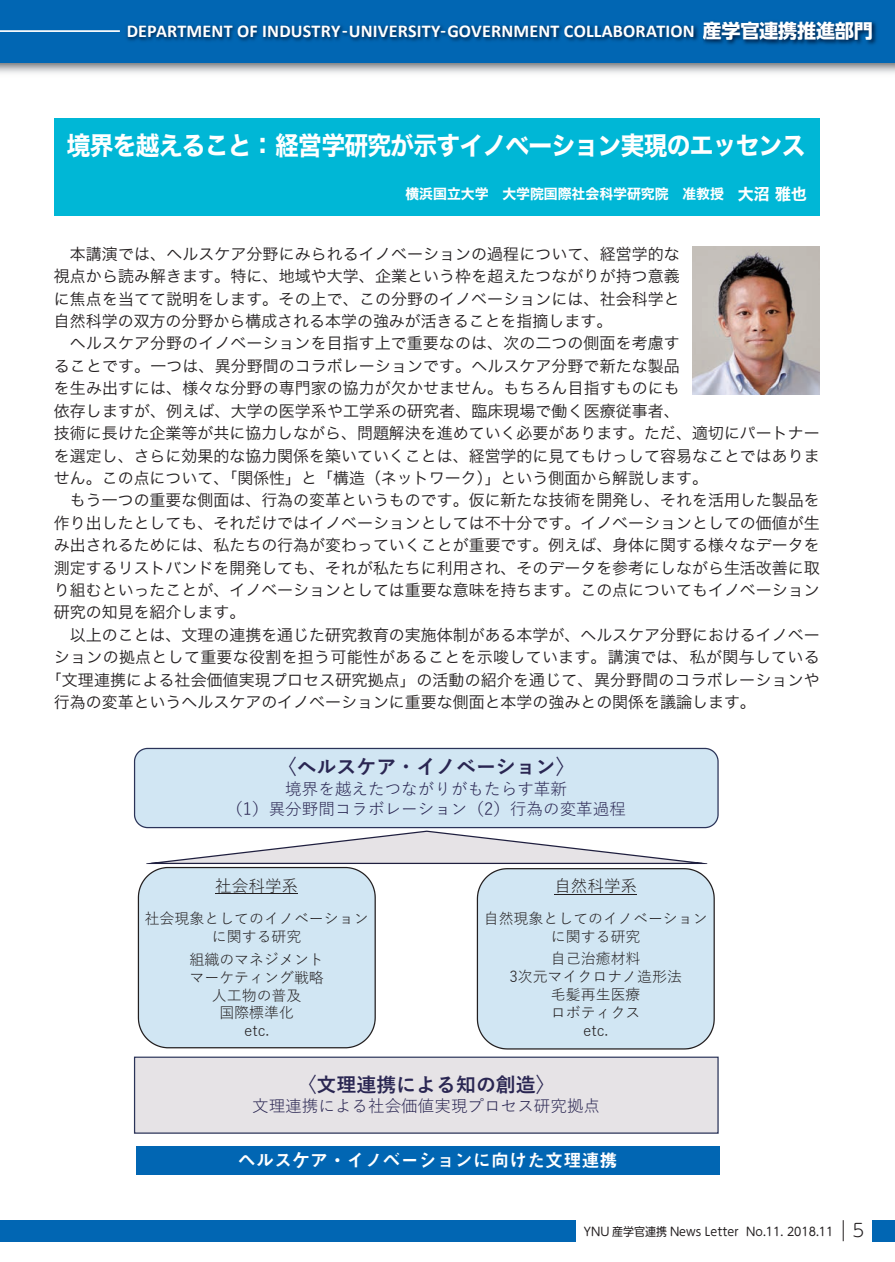
<style>
.page{position:relative;width:895px;height:1262px;background:#fff}
.page>*{position:absolute;margin:0;border:0;box-sizing:border-box;transform-origin:0 0}
.t1{font:25.5px "Hiragino Kaku W7 90 msp RKSJ H";letter-spacing:-.03em;color:#fff;scale:.93 1}
.t2{font:700 19.95px "Yu Gothic";color:#2a2652}
.t3{font:700 18px "Calibri";letter-spacing:.01em;color:#fff}
.t4{font:18px "Midashi Go Pr 6 MB31";color:#fff}
.t5{font:16.5px/20px "Yu Gothic";color:#2a2652;text-align:center}
.t6{font:16.5px "Yu Gothic";color:#231f20}
.t7{font:15.9px "Hira Kaku Std W3";color:#231f20}
.t8{font:15.9px "Hira Kaku Std W3";letter-spacing:.02em;color:#231f20}
.t9{font:14.85px/17.9px "Yu Gothic";color:#231f20;text-align:center}
.t10{font:13.8px "Hiragino Kaku W7 90 msp RKSJ H";color:#fff}
.t11{font:11.7px "UD Shin M Go Pro";color:#231f20;scale:.94 1}
.s1{font-family:"UD Shin Go Pro";font-size:19.05px}
.s2{font-size:15.9px}
.s3{font-weight:300;font-size:18px}
</style>
<div class="page">
<div style="left:872px;top:1220px;width:22px;height:21px;background:#0166b3"></div>
<div style="left:0;top:1220px;width:575px;height:21px;background:#0166b3"></div>
<svg style="left:842px;top:1220px;width:1px;height:21px"></svg>
<div style="left:0;top:0;width:894px;height:63px;background:#0166b3"></div>
<hr style="left:0;top:30px;width:120px;height:2px;background:#fff">
<img style="left:703px;top:21px;width:174px;height:24px">
<img style="left:703px;top:22px;width:168px;height:18px">
<img style="left:126px;top:25px;width:572px;height:17px">
<div style="left:54px;top:118px;width:765px;height:98px;background:#00b7d6"></div>
<img style="left:692px;top:246px;width:127px;height:148px">
<div style="left:134px;top:1056px;width:584px;height:77px;background:#e6e3e6"></div>
<div style="left:134px;top:747px;width:584px;height:81px;background:#d1e6f3"></div>
<svg style="left:138px;top:830px;width:576px;height:219px"></svg>
<div style="left:136px;top:1146px;width:583px;height:28px;background:#0166b3"></div>
<p class="t3" style="left:127px;top:18px;width:747px">DEPARTMENT OF INDUSTRY-UNIVERSITY-GOVERNMENT COLLABORATION <span class="s1">産学官連携推進部門</span></p>
<h1 class="t1" style="left:67px;top:132px;width:796px">境界を越えること： 経営学研究が示すイノベーション実現のエッセンス</h1>
<p class="t10" style="left:405px;top:187px;width:403px">横浜国立大学　大学院国際社会科学研究院　准教授　<span class="s2">大沼 雅也</span></p>
<p class="t7" style="left:54px;top:242px;width:627px">　本講演では、ヘルスケア分野にみられるイノベーションの過程について、経営学的な</p>
<p class="t7" style="left:54px;top:264px;width:627px">視点から読み解きます。特に、地域や大学、企業という枠を超えたつながりが持つ意義</p>
<p class="t7" style="left:54px;top:287px;width:627px">に焦点を当てて説明をします。その上で、この分野のイノベーションには、社会科学と</p>
<p class="t7" style="left:54px;top:309px;width:560px">自然科学の双方の分野から構成される本学の強みが活きることを指摘します。</p>
<p class="t7" style="left:54px;top:331px;width:627px">　ヘルスケア分野のイノベーションを目指す上で重要なのは、次の二つの側面を考慮す</p>
<p class="t7" style="left:54px;top:354px;width:627px">ることです。一つは、異分野間のコラボレーションです。ヘルスケア分野で新たな製品</p>
<p class="t7" style="left:54px;top:376px;width:627px">を生み出すには、様々な分野の専門家の協力が欠かせません。もちろん目指すものにも</p>
<p class="t7" style="left:54px;top:399px;width:627px">依存しますが、例えば、大学の医学系や工学系の研究者、臨床現場で働く医療従事者、</p>
<p class="t7" style="left:54px;top:421px;width:767px">技術に長けた企業等が共に協力しながら、問題解決を進めていく必要があります。ただ、適切にパートナー</p>
<p class="t7" style="left:54px;top:443px;width:767px">を選定し、さらに効果的な協力関係を築いていくことは、経営学的に見てもけっして容易なことではありま</p>
<p class="t7" style="left:54px;top:466px;width:655px">せん。この点について、「関係性」と「構造（ネットワーク）」という側面から解説します。</p>
<p class="t7" style="left:54px;top:488px;width:767px">　もう一つの重要な側面は、行為の変革というものです。仮に新たな技術を開発し、それを活用した製品を</p>
<p class="t7" style="left:54px;top:511px;width:767px">作り出したとしても、それだけではイノベーションとしては不十分です。イノベーションとしての価値が生</p>
<p class="t7" style="left:54px;top:533px;width:767px">み出されるためには、私たちの行為が変わっていくことが重要です。例えば、身体に関する様々なデータを</p>
<p class="t7" style="left:54px;top:555px;width:767px">測定するリストバンドを開発しても、それが私たちに利用され、そのデータを参考にしながら生活改善に取</p>
<p class="t7" style="left:54px;top:578px;width:767px">り組むといったことが、イノベーションとしては重要な意味を持ちます。この点についてもイノベーション</p>
<p class="t7" style="left:54px;top:600px;width:193px">研究の知見を紹介します。</p>
<p class="t7" style="left:54px;top:623px;width:767px">　以上のことは、文理の連携を通じた研究教育の実施体制がある本学が、ヘルスケア分野におけるイノベー</p>
<p class="t8" style="left:54px;top:645px;width:767px">ションの拠点として重要な役割を担う可能性があることを示唆しています。講演では、私が関与している</p>
<p class="t7" style="left:46px;top:667px;width:775px">「文理連携による社会価値実現プロセス研究拠点」の活動の紹介を通じて、異分野間のコラボレーションや</p>
<p class="t7" style="left:54px;top:690px;width:703px">行為の変革というヘルスケアのイノベーションに重要な側面と本学の強みとの関係を議論します。</p>
<p class="t2" style="left:277px;top:756px;width:300px">〈ヘルスケア・イノベーション〉</p>
<p class="t5" style="left:226px;top:777px;width:401px">境界を越えたつながりがもたらす革新<br>（1）異分野間コラボレーション（2）行為の変革過程</p>
<p class="t6" style="left:215px;top:870px;width:84px">社会科学系</p>
<p class="t9" style="left:145px;top:907px;width:225px">社会現象としてのイノベーションに関する研究</p>
<p class="t9" style="left:189px;top:948px;width:136px">組織のマネジメントマーケティング戦略人工物の普及<br>国際標準化<br>etc.</p>
<p class="t6" style="left:554px;top:870px;width:84px">自然科学系</p>
<p class="t9" style="left:484px;top:908px;width:225px">自然現象としてのイノベーションに関する研究</p>
<p class="t9" style="left:509px;top:948px;width:174px">自己治癒材料<br>3次元マイクロナノ造形法毛髪再生医療<br>ロボティクス<br>etc.</p>
<p class="t2" style="left:297px;top:1073px;width:260px">〈文理連携による知の創造〉</p>
<p class="t5" style="left:252px;top:1094px;width:349px">文理連携による社会価値実現プロセス研究拠点</p>
<p class="t4" style="left:238px;top:1146px;width:381px">ヘルスケア・イノベーションに向けた文理連携</p>
<p class="t11" style="left:584px;top:1222px;width:300px">YNU 産学官連携 News Letter No.11. 2018.11 <span class="s3">5</span></p>
</div>
